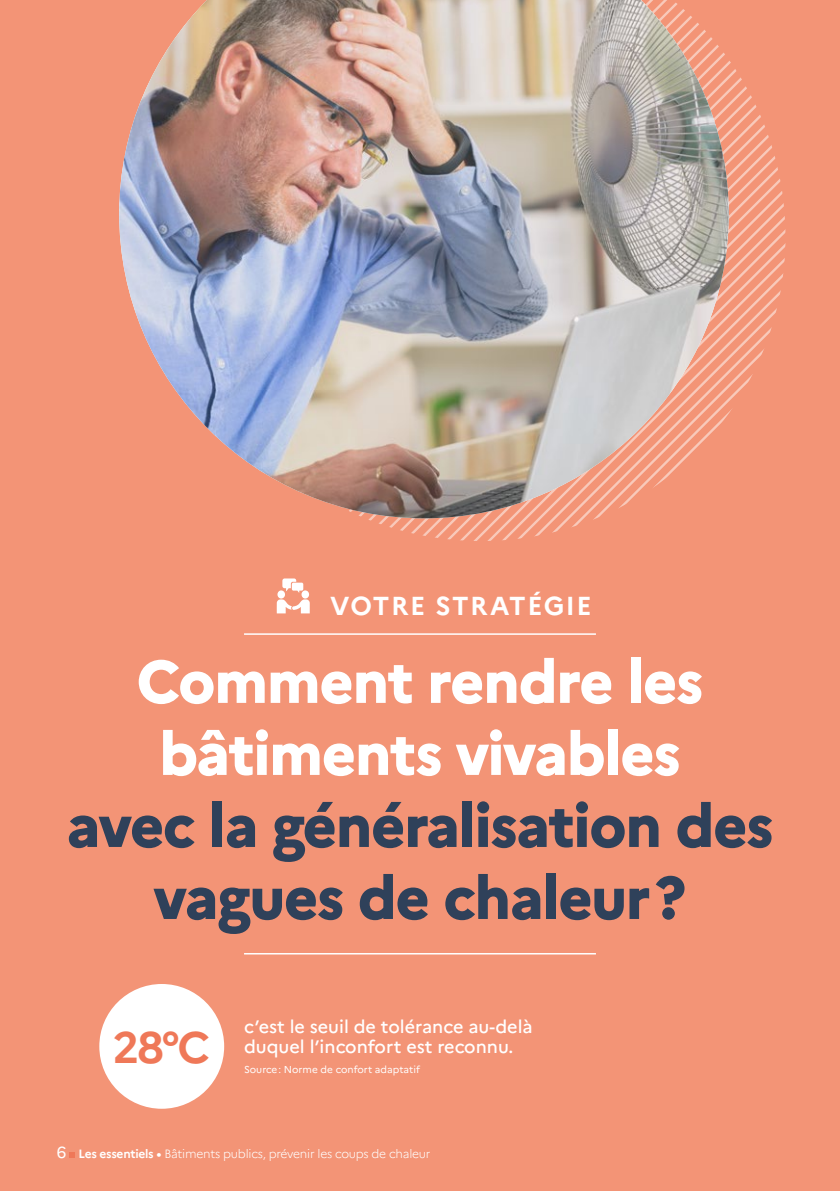
<style>
.page{position:relative;width:840px;height:1191px;background:#fff}
.page>*{position:absolute;margin:0;border:0;box-sizing:border-box;transform-origin:0 0}
.t1{font:800 60px/72px "Marianne";letter-spacing:-.025em;color:#2f415a;text-align:center}
.t2{font:800 60px/72px "Marianne";letter-spacing:-.025em;color:#fff;text-align:center}
.t3{font:700 44px "Marianne";color:#ef7858}
.t4{font:700 26px "Marianne";letter-spacing:.06em;color:#fff}
.t5{font:500 18px/20px "Marianne";color:#fff}
.t6{font:300 12px "Marianne";letter-spacing:-.02em;color:#fff}
.t7{font:10px "Marianne";color:#fff}
.s1{font-weight:400;font-size:16px}
.s2{font-weight:700}
</style>
<div class="page">
<div style="left:0;top:0;width:839px;height:1191px;background:#f39476"></div>
<svg style="left:69px;top:1152px;width:6px;height:5px"></svg>
<svg style="left:368px;top:61px;width:417px;height:480px"></svg>
<img style="left:119px;top:0;width:609px;height:518px">
<svg style="left:276px;top:578px;width:33px;height:36px"></svg>
<hr style="left:244px;top:633px;width:351px;height:2px;background:#fff">
<hr style="left:244px;top:953px;width:351px;height:1px;background:#fff">
<div style="left:99px;top:984px;width:125px;height:124px;background:#fff;border-radius:50%"></div>
<h3 class="t4" style="left:289px;top:590px;width:263px">VOTRE STRATÉGIE</h3>
<h3 class="t4" style="left:330px;top:590px;width:263px">VOTRE STRATÉGIE</h3>
<h1 class="t2" style="left:136px;top:645px;width:568px">Comment rendre les bâtiments vivables</h1>
<h1 class="t1" style="left:66px;top:789px;width:708px">avec la généralisation des vagues de chaleur?</h1>
<h2 class="t3" style="left:113px;top:1020px;width:99px">28°C</h2>
<p class="t5" style="left:244px;top:1016px;width:290px">c’est le seuil de tolérance au-delà duquel l’inconfort est reconnu.</p>
<p class="t7" style="left:244px;top:1063px;width:177px">Source: Norme de confort adaptatif</p>
<p class="t6" style="left:57px;top:1146px;width:375px"><span class="s1">6</span> <span class="s2">Les essentiels •</span> Bâtiments publics, prévenir les coups de chaleur</p>
</div>
